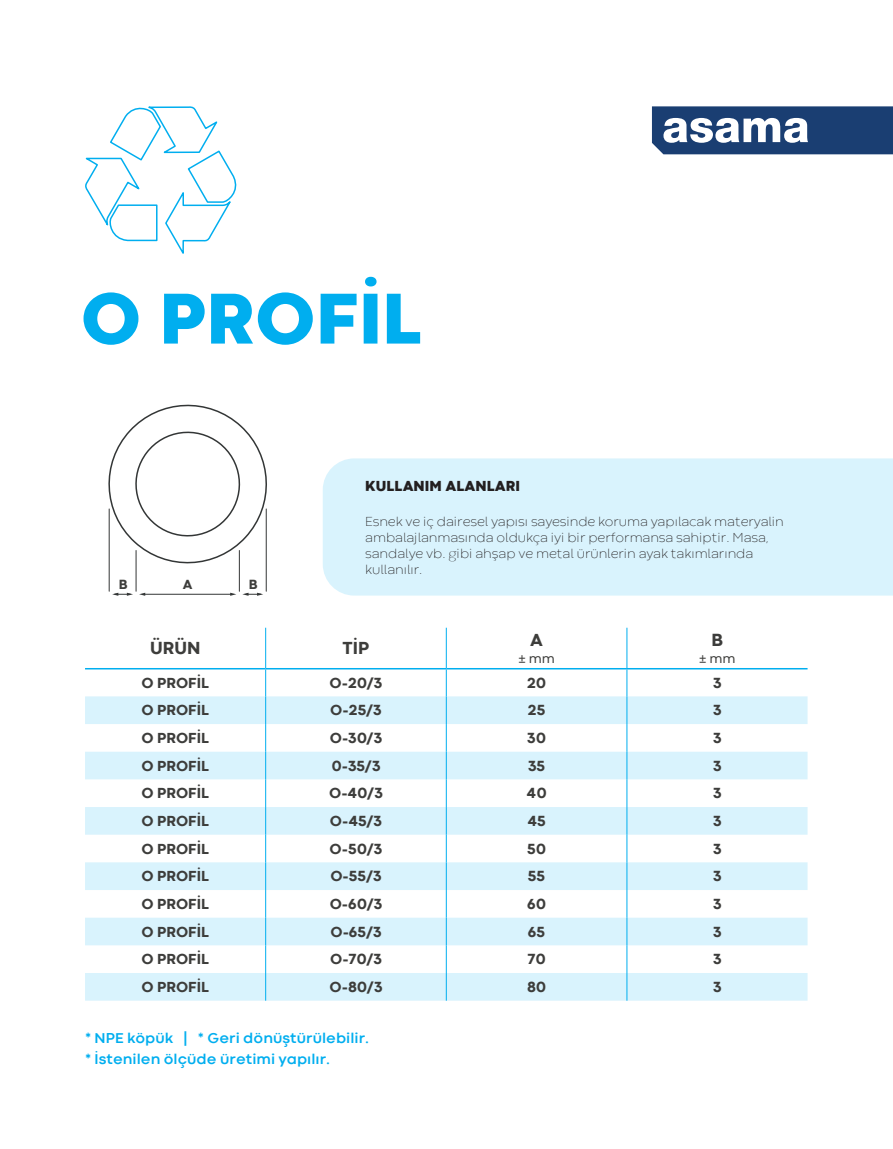
<style>
.page{position:relative;width:893px;height:1149px;background:#fff}
.page>*{position:absolute;margin:0;border:0;box-sizing:border-box;transform-origin:0 0}
.t1{font:800 75px "Codec Cold";color:#00aeef}
.t2{font:800 18px "Codec Cold";color:#3d3d3b}
.t3{font:800 15px "Codec Cold";color:#3d3d3b}
.t4{font:700 15px "Codec Cold";color:#00aeef}
.t5{font:800 15px "Codec Warm Trial";color:#231f20}
.t6{font:800 13.65px "Codec Cold";color:#3d3d3b}
.t7{font:200 13.5px/16.2px "Codec Warm Trial";color:#231f20}
.t8{font:13.5px "Codec Cold";color:#3d3d3b}
</style>
<div class="page">
<div style="left:323px;top:458px;width:570px;height:137px;background:#d9f3fd"></div>
<svg style="left:85px;top:696px;width:722px;height:304px;fill:#d9f3fd"></svg>
<hr style="left:265px;top:627px;width:1px;height:40px;background:#00aeef">
<hr style="left:446px;top:627px;width:1px;height:40px;background:#00aeef">
<hr style="left:627px;top:627px;width:1px;height:40px;background:#00aeef">
<svg style="left:265px;top:669px;width:1px;height:331px"></svg>
<svg style="left:446px;top:669px;width:1px;height:331px"></svg>
<svg style="left:627px;top:669px;width:1px;height:331px"></svg>
<hr style="left:85px;top:667px;width:181px;height:2px;background:#00aeef">
<hr style="left:266px;top:667px;width:180px;height:2px;background:#00aeef">
<hr style="left:446px;top:667px;width:181px;height:2px;background:#00aeef">
<hr style="left:627px;top:667px;width:180px;height:2px;background:#00aeef">
<svg style="left:108px;top:404px;width:159px;height:169px"></svg>
<hr style="left:239px;top:550px;width:1px;height:41px;background:#333636">
<hr style="left:266px;top:509px;width:1px;height:82px;background:#333636">
<svg style="left:242px;top:592px;width:21px;height:3px"></svg>
<hr style="left:136px;top:550px;width:1px;height:41px;background:#333636">
<hr style="left:144px;top:594px;width:88px;height:1px;background:#333636">
<hr style="left:109px;top:509px;width:1px;height:82px;background:#333636">
<svg style="left:112px;top:592px;width:21px;height:3px"></svg>
<svg style="left:85px;top:106px;width:152px;height:148px"></svg>
<svg style="left:652px;top:106px;width:241px;height:48px"></svg>
<p class="t1" style="left:80px;top:271px;width:344px">O PROFİL</p>
<p class="t6" style="left:119px;top:576px;width:10px">B</p>
<p class="t6" style="left:183px;top:576px;width:11px">A</p>
<p class="t6" style="left:249px;top:576px;width:10px">B</p>
<p class="t5" style="left:365px;top:476px;width:156px">KULLANIM ALANLARI</p>
<p class="t7" style="left:365px;top:512px;width:420px">Esnek ve iç dairesel yapısı sayesinde koruma yapılacak materyalin ambalajlanmasında oldukça iyi bir performansa sahiptir. Masa, sandalye vb. gibi ahşap ve metal ürünlerin ayak takımlarında kullanılır.</p>
<p class="t2" style="left:150px;top:637px;width:52px">ÜRÜN</p>
<p class="t2" style="left:343px;top:637px;width:28px">TİP</p>
<p class="t2" style="left:530px;top:629px;width:14px">A</p>
<p class="t8" style="left:518px;top:649px;width:38px">± mm</p>
<p class="t2" style="left:711px;top:629px;width:13px">B</p>
<p class="t8" style="left:699px;top:649px;width:38px">± mm</p>
<p class="t3" style="left:141px;top:673px;width:69px">O PROFİL</p>
<p class="t3" style="left:330px;top:673px;width:54px">O-20/3</p>
<p class="t3" style="left:527px;top:673px;width:21px">20</p>
<p class="t3" style="left:713px;top:673px;width:10px">3</p>
<p class="t3" style="left:141px;top:701px;width:69px">O PROFİL</p>
<p class="t3" style="left:330px;top:701px;width:53px">O-25/3</p>
<p class="t3" style="left:528px;top:701px;width:19px">25</p>
<p class="t3" style="left:713px;top:701px;width:10px">3</p>
<p class="t3" style="left:141px;top:728px;width:69px">O PROFİL</p>
<p class="t3" style="left:330px;top:728px;width:54px">O-30/3</p>
<p class="t3" style="left:527px;top:728px;width:20px">30</p>
<p class="t3" style="left:713px;top:728px;width:10px">3</p>
<p class="t3" style="left:141px;top:756px;width:69px">O PROFİL</p>
<p class="t3" style="left:331px;top:756px;width:50px">0-35/3</p>
<p class="t3" style="left:528px;top:756px;width:19px">35</p>
<p class="t3" style="left:713px;top:756px;width:10px">3</p>
<p class="t3" style="left:141px;top:784px;width:69px">O PROFİL</p>
<p class="t3" style="left:329px;top:784px;width:55px">O-40/3</p>
<p class="t3" style="left:527px;top:784px;width:22px">40</p>
<p class="t3" style="left:713px;top:784px;width:10px">3</p>
<p class="t3" style="left:141px;top:811px;width:69px">O PROFİL</p>
<p class="t3" style="left:330px;top:811px;width:54px">O-45/3</p>
<p class="t3" style="left:527px;top:811px;width:20px">45</p>
<p class="t3" style="left:713px;top:811px;width:10px">3</p>
<p class="t3" style="left:141px;top:839px;width:69px">O PROFİL</p>
<p class="t3" style="left:330px;top:839px;width:54px">O-50/3</p>
<p class="t3" style="left:527px;top:839px;width:21px">50</p>
<p class="t3" style="left:713px;top:839px;width:10px">3</p>
<p class="t3" style="left:141px;top:866px;width:69px">O PROFİL</p>
<p class="t3" style="left:330px;top:866px;width:53px">O-55/3</p>
<p class="t3" style="left:528px;top:866px;width:19px">55</p>
<p class="t3" style="left:713px;top:866px;width:10px">3</p>
<p class="t3" style="left:141px;top:894px;width:69px">O PROFİL</p>
<p class="t3" style="left:330px;top:894px;width:54px">O-60/3</p>
<p class="t3" style="left:527px;top:894px;width:20px">60</p>
<p class="t3" style="left:713px;top:894px;width:10px">3</p>
<p class="t3" style="left:141px;top:922px;width:69px">O PROFİL</p>
<p class="t3" style="left:330px;top:922px;width:53px">O-65/3</p>
<p class="t3" style="left:528px;top:922px;width:19px">65</p>
<p class="t3" style="left:713px;top:922px;width:10px">3</p>
<p class="t3" style="left:141px;top:949px;width:69px">O PROFİL</p>
<p class="t3" style="left:330px;top:949px;width:53px">O-70/3</p>
<p class="t3" style="left:528px;top:949px;width:20px">70</p>
<p class="t3" style="left:713px;top:949px;width:10px">3</p>
<p class="t3" style="left:141px;top:977px;width:69px">O PROFİL</p>
<p class="t3" style="left:330px;top:977px;width:54px">O-80/3</p>
<p class="t3" style="left:527px;top:977px;width:21px">80</p>
<p class="t3" style="left:713px;top:977px;width:10px">3</p>
<p class="t4" style="left:85px;top:1028px;width:286px">* NPE köpük | * Geri dönüştürülebilir.</p>
<p class="t4" style="left:85px;top:1049px;width:247px">* İstenilen ölçüde üretimi yapılır.</p>
</div>
